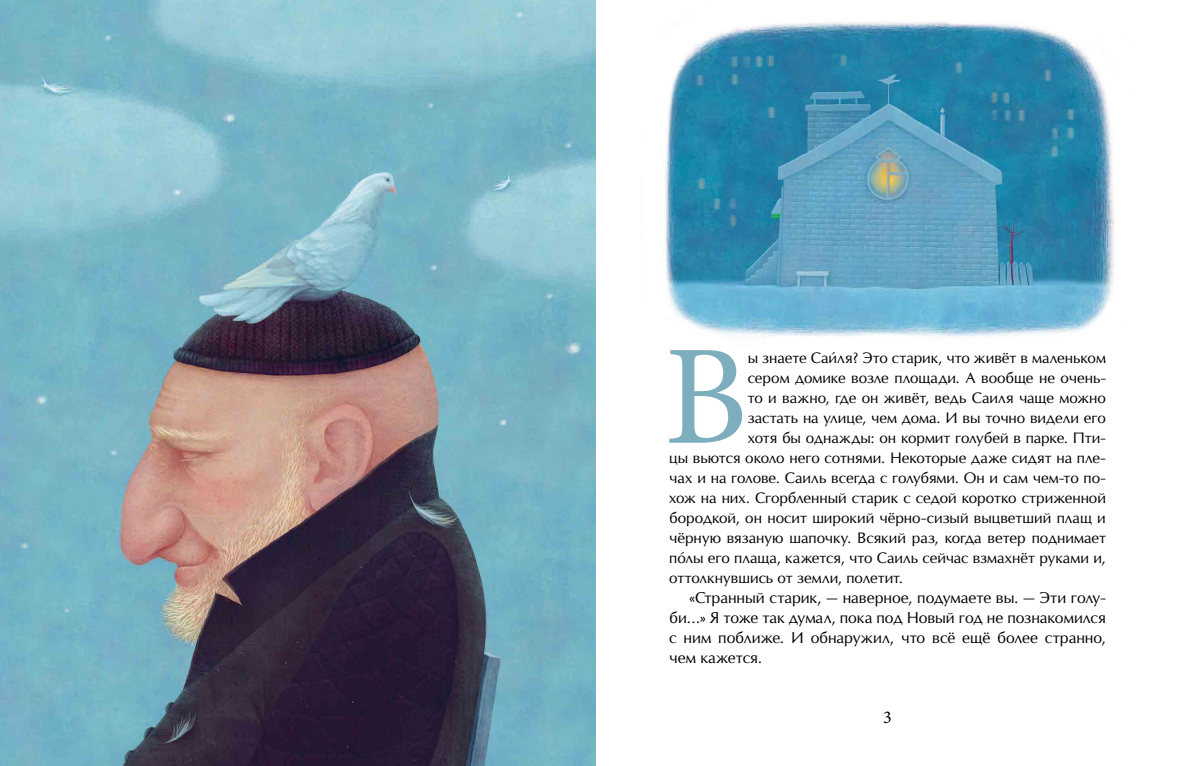
<style>
.page{position:relative;width:1191px;height:766px;background:#fff}
.page>*{position:absolute;margin:0;border:0;box-sizing:border-box;transform-origin:0 0}
.t1{font:142.3px "Minion Pro";color:#7daebe}
.t2{font:18px "Minion Pro";color:#000}
.t3{font:15px/20px "Opium New";letter-spacing:-.005em;color:#000;text-align:justify}
.t4{font:14.5px "Opium New";color:#000}
</style>
<div class="page">
<img style="left:665px;top:22px;width:449px;height:315px">
<img style="left:0;top:0;width:595px;height:765px">
<h1 class="t1" style="left:664px;top:302px;width:74px">В</h1>
<p class="t4" style="left:748px;top:348px;width:360px">ы знаете Саи´ля? Это старик, что живёт в маленьком</p>
<p class="t4" style="left:748px;top:368px;width:360px">сером домике возле площади. А вообще не очень-</p>
<p class="t4" style="left:748px;top:388px;width:359px">то и важно, где он живёт, ведь Саиля чаще можно</p>
<p class="t4" style="left:748px;top:408px;width:360px">застать на улице, чем дома. И вы точно видели его</p>
<p class="t4" style="left:748px;top:428px;width:359px">хотя бы однажды: он кормит голубей в парке. Пти-</p>
<p class="t4" style="left:669px;top:448px;width:438px">цы вьются около него сотнями. Некоторые даже сидят на пле-</p>
<p class="t4" style="left:669px;top:468px;width:438px">чах и на голове. Саиль всегда с голубями. Он и сам чем-то по-</p>
<p class="t4" style="left:669px;top:488px;width:438px">хож на них. Сгорбленный старик с седой коротко стриженной</p>
<p class="t4" style="left:669px;top:508px;width:438px">бородкой, он носит широкий чёрно-сизый выцветший плащ и</p>
<p class="t4" style="left:669px;top:528px;width:438px">чёрную вязаную шапочку. Всякий раз, когда ветер поднимает</p>
<p class="t4" style="left:669px;top:548px;width:438px">по`лы его плаща, кажется, что Саиль сейчас взмахнёт руками и,</p>
<p class="t4" style="left:669px;top:568px;width:235px">оттолкнувшись от земли, полетит.</p>
<p class="t3" style="left:669px;top:587px;width:438px;text-indent:20px">«Странный старик, — наверное, подумаете вы. — Эти голу&shy;би…» Я тоже так думал, пока под Новый год не познакомился с ним поближе. И обнаружил, что всё ещё более странно, чем кажется.</p>
<p class="t2" style="left:883px;top:705px;width:10px">3</p>
</div>
